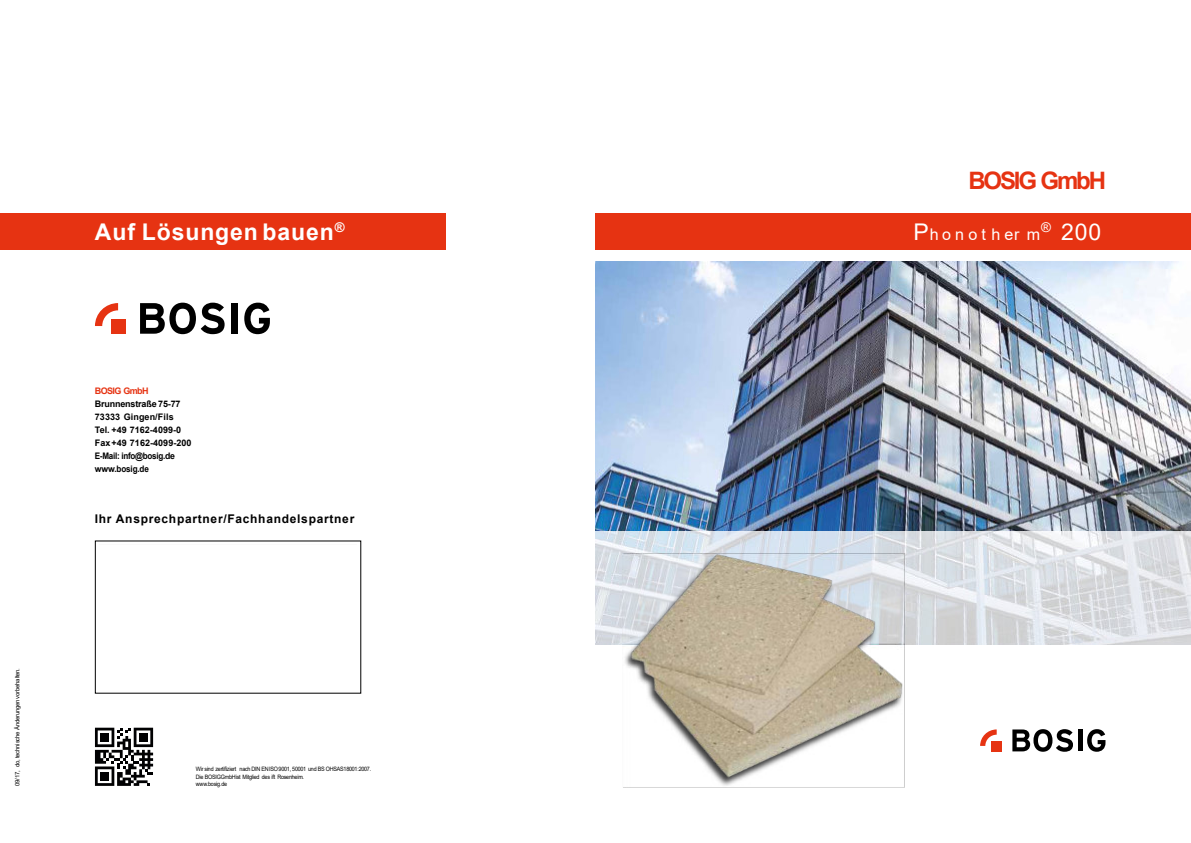
<style>
.page{position:relative;width:1191px;height:843px;background:#fff}
.page>*{position:absolute;margin:0;border:0;box-sizing:border-box;transform-origin:0 0}
.t1{font:700 24px "Arial";letter-spacing:-.09em;color:#e63312}
.t2{font:700 23px "Arial";letter-spacing:.04em;color:#fff}
.t3{font:23px "Arial";color:#fff}
.t4{font:16.1px "Arial";letter-spacing:.255em;color:#fff}
.t5{font:700 12px "Arial";letter-spacing:.06em;color:#000}
.t6{font:700 9px/13px "Arial";letter-spacing:-.015em;color:#000}
.t7{font:700 9px "Arial";letter-spacing:-.065em;color:#e63312}
.t8{font:6px/7.2px "Arial";letter-spacing:-.04em;color:#000;scale:.9 1}
.t9{font:6px "Arial";letter-spacing:-.04em;color:#000}
.s1{font-size:23px}
</style>
<div class="page">
<div style="left:595px;top:213px;width:596px;height:36px;background:#e63312"></div>
<img style="left:595px;top:261px;width:596px;height:270px">
<img style="left:595px;top:531px;width:596px;height:113px">
<img style="left:595px;top:550px;width:329px;height:234px">
<img style="left:94px;top:540px;width:268px;height:154px">
<svg style="left:95px;top:727px;width:58px;height:58px"></svg>
<div style="left:0;top:213px;width:445px;height:36px;background:#e63312"></div>
<svg style="left:980px;top:729px;width:17px;height:16px"></svg>
<div style="left:991px;top:740px;width:11px;height:11px;background:#e63312"></div>
<svg style="left:1012px;top:729px;width:61px;height:22px"></svg>
<hr style="left:1078px;top:729px;width:4px;height:22px;background:#000">
<svg style="left:1087px;top:729px;width:19px;height:22px"></svg>
<svg style="left:95px;top:303px;width:23px;height:23px"></svg>
<div style="left:111px;top:319px;width:15px;height:14px;background:#e63312"></div>
<svg style="left:140px;top:302px;width:85px;height:32px"></svg>
<div style="left:232px;top:303px;width:6px;height:30px;background:#000"></div>
<svg style="left:244px;top:302px;width:26px;height:32px"></svg>
<p class="t9" style="left:15px;top:785px;width:119px;rotate:-90deg">09/17, do, technische Änderungenvorbehalten.</p>
<h2 class="t2" style="left:95px;top:223px;width:251px">Auf Lösungen bauen<sup>®</sup></h2>
<h3 class="t7" style="left:95px;top:387px;width:55px">BOSIG GmbH</h3>
<h3 class="t6" style="left:95px;top:397px;width:98px">Brunnenstraße 75-77<br>73333 Gingen/Fils<br>Tel. +49 7162-4099-0<br>Fax+49 7162-4099-200<br>E-Mail: info@bosig.de www.bosig.de</h3>
<h3 class="t5" style="left:95px;top:514px;width:261px">Ihr Ansprechpartner/Fachhandelspartner</h3>
<p class="t8" style="left:196px;top:766px;width:196px">Wir sind zertifiziert nach DIN ENISO9001, 50001 und BS OHSAS18001:2007.<br>Die BOSIGGmbHist Mitglied des ift Rosenheim.<br>www.bosig.de</p>
<h1 class="t1" style="left:968px;top:171px;width:139px">BOSIG GmbH</h1>
<h3 class="t4" style="left:914px;top:228px;width:128px"><span class="s1">P</span>honother m</h3>
<h2 class="t3" style="left:1041px;top:223px;width:62px"><sup>®</sup> 200</h2>
</div>
